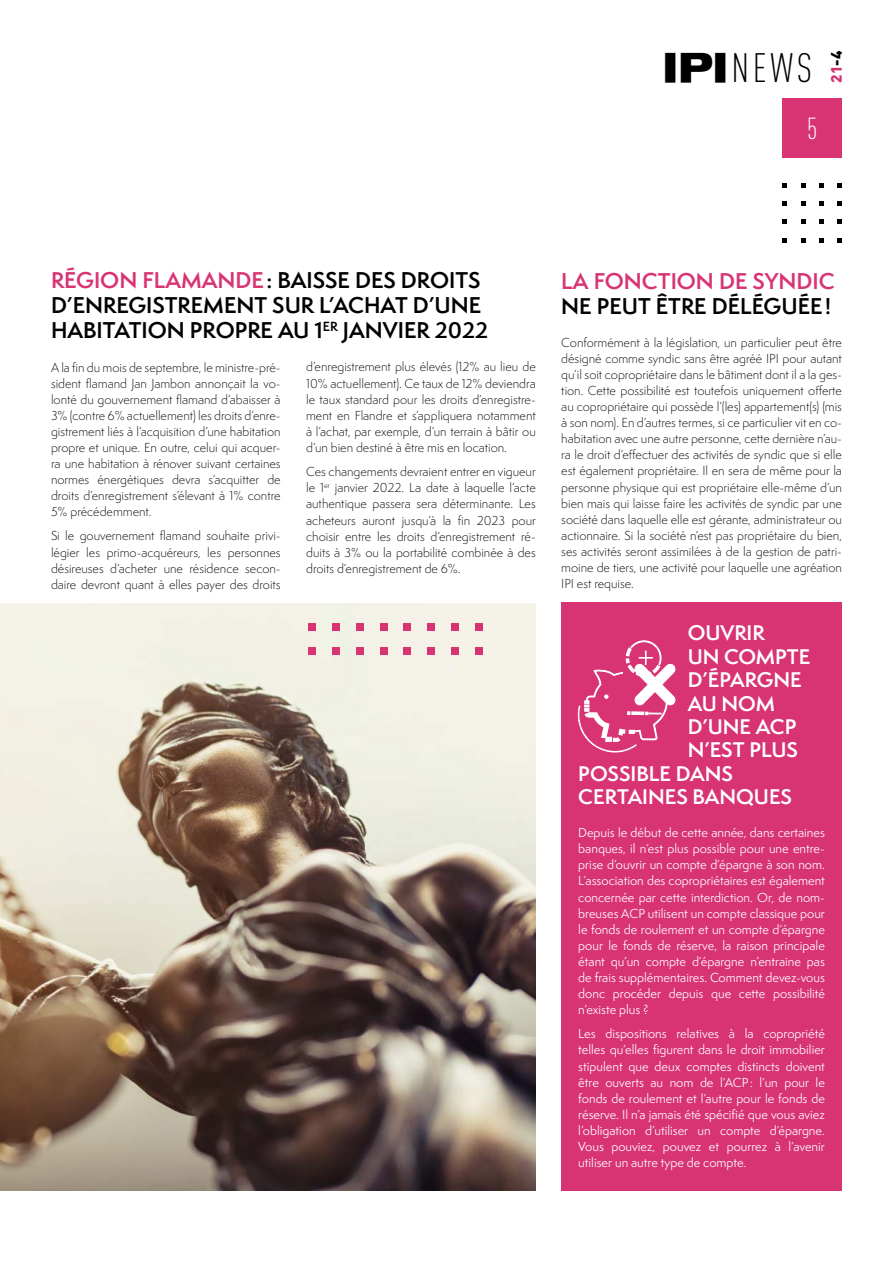
<style>
.page{position:relative;width:893px;height:1263px;background:#fff}
.page>*{position:absolute;margin:0;border:0;box-sizing:border-box;transform-origin:0 0}
.t1{font:300 condensed 40.5px "DINOT";color:#000}
.t2{font:300 condensed 30px "DINOT";color:#fff}
.t3{font:600 21px/25.2px "Semplicita Pro";color:#000}
.t4{font:600 21px "Semplicita Pro";color:#d83474}
.t5{font:600 19.5px "Semplicita Pro";color:#fff}
.t6{font:900 15px "DINOT";color:#d83474}
.t7{font:300 12px/16px "Semplicita Pro";color:#000;text-align:justify}
.t8{font:12px/16px "Semplicita Pro";color:#fff;text-align:justify}
.s1{font-family:"Akzidenz Grotesk BQ";font-weight:700;font-stretch:expanded}
.s2{color:#000}
.s3{color:#d83474}
</style>
<div class="page">
<div style="left:782px;top:98px;width:60px;height:59px;background:#d83474"></div>
<svg style="left:801px;top:201px;width:4px;height:5px"></svg>
<svg style="left:837px;top:201px;width:5px;height:5px"></svg>
<svg style="left:782px;top:201px;width:5px;height:5px"></svg>
<svg style="left:819px;top:201px;width:5px;height:5px"></svg>
<svg style="left:801px;top:183px;width:4px;height:4px"></svg>
<svg style="left:837px;top:183px;width:5px;height:4px"></svg>
<svg style="left:782px;top:183px;width:5px;height:4px"></svg>
<svg style="left:819px;top:183px;width:5px;height:4px"></svg>
<svg style="left:801px;top:219px;width:4px;height:5px"></svg>
<svg style="left:837px;top:219px;width:5px;height:5px"></svg>
<svg style="left:782px;top:219px;width:5px;height:5px"></svg>
<svg style="left:819px;top:219px;width:5px;height:5px"></svg>
<svg style="left:801px;top:238px;width:4px;height:4px"></svg>
<svg style="left:837px;top:238px;width:5px;height:4px"></svg>
<svg style="left:782px;top:238px;width:5px;height:4px"></svg>
<svg style="left:819px;top:238px;width:5px;height:4px"></svg>
<div style="left:561px;top:602px;width:281px;height:589px;background:#d83474"></div>
<svg style="left:578px;top:640px;width:98px;height:113px"></svg>
<img style="left:0;top:604px;width:536px;height:587px">
<div style="left:332px;top:623px;width:8px;height:8px;background:#d83474"></div>
<div style="left:380px;top:623px;width:8px;height:8px;background:#d83474"></div>
<div style="left:427px;top:623px;width:8px;height:8px;background:#d83474"></div>
<div style="left:475px;top:623px;width:7px;height:8px;background:#d83474"></div>
<div style="left:308px;top:623px;width:8px;height:8px;background:#d83474"></div>
<div style="left:356px;top:623px;width:8px;height:8px;background:#d83474"></div>
<div style="left:403px;top:623px;width:8px;height:8px;background:#d83474"></div>
<div style="left:451px;top:623px;width:8px;height:8px;background:#d83474"></div>
<div style="left:332px;top:647px;width:8px;height:8px;background:#d83474"></div>
<div style="left:380px;top:647px;width:8px;height:8px;background:#d83474"></div>
<div style="left:427px;top:647px;width:8px;height:8px;background:#d83474"></div>
<div style="left:475px;top:647px;width:7px;height:8px;background:#d83474"></div>
<div style="left:308px;top:647px;width:8px;height:8px;background:#d83474"></div>
<div style="left:356px;top:647px;width:8px;height:8px;background:#d83474"></div>
<div style="left:403px;top:647px;width:8px;height:8px;background:#d83474"></div>
<div style="left:451px;top:647px;width:8px;height:8px;background:#d83474"></div>
<h1 class="t1" style="left:663px;top:45px;width:151px"><span class="s1">IPI</span>NEWS</h1>
<p class="t6" style="left:826px;top:83px;width:33px;rotate:-90deg">21<span class="s2">-4</span></p>
<h2 class="t2" style="left:807px;top:111px;width:12px">5</h2>
<h3 class="t3" style="left:51px;top:267px;width:439px"><span class="s3">RÉGION FLAMANDE</span>: BAISSE DES DROITS<br>D’ENREGISTREMENT SUR L’ACHAT D’UNE<br>HABITATION PROPRE AU 1<sup>ER</sup> JANVIER 2022</h3>
<p class="t7" style="left:51px;top:359px;width:231px">A la fin du mois de septembre, le ministre-pré&shy;sident flamand Jan Jambon annonçait la vo&shy;lonté du gouvernement flamand d’abaisser à 3% (contre 6% actuellement) les droits d’enre&shy;gistrement liés à l’acquisition d’une habitation propre et unique. En outre, celui qui acquer&shy;ra une habitation à rénover suivant certaines normes énergétiques devra s’acquitter de droits d’enregistrement s’élevant à 1% contre 5% précédemment.</p>
<p class="t7" style="left:51px;top:528px;width:231px">Si le gouvernement flamand souhaite privi&shy;légier les primo-acquéreurs, les personnes désireuses d’acheter une résidence secon&shy;daire devront quant à elles payer des droits</p>
<p class="t7" style="left:306px;top:359px;width:231px">d’enregistrement plus élevés (12% au lieu de 10% actuellement). Ce taux de 12% deviendra le taux standard pour les droits d’enregistre&shy;ment en Flandre et s’appliquera notamment à l’achat, par exemple, d’un terrain à bâtir ou d’un bien destiné à être mis en location.</p>
<p class="t7" style="left:306px;top:464px;width:231px">Ces changements devraient entrer en vigueur le 1<sup>er</sup> janvier 2022. La date à laquelle l’acte authentique passera sera déterminante. Les acheteurs auront jusqu’à la fin 2023 pour choisir entre les droits d’enregistrement ré&shy;duits à 3% ou la portabilité combinée à des droits d’enregistrement de 6%.</p>
<h3 class="t4" style="left:561px;top:266px;width:275px">LA FONCTION DE SYNDIC</h3>
<h3 class="t3" style="left:561px;top:293px;width:271px">NE PEUT ÊTRE DÉLÉGUÉE!</h3>
<p class="t7" style="left:561px;top:335px;width:282px">Conformément à la législation, un particulier peut être désigné comme syndic sans être agréé IPI pour autant qu’il soit copropriétaire dans le bâtiment dont il a la ges&shy;tion. Cette possibilité est toutefois uniquement offerte au copropriétaire qui possède l’(les) appartement(s) (mis à son nom). En d’autres termes, si ce particulier vit en co&shy;habitation avec une autre personne, cette dernière n’au&shy;ra le droit d’effectuer des activités de syndic que si elle est également propriétaire. Il en sera de même pour la personne physique qui est propriétaire elle-même d’un bien mais qui laisse faire les activités de syndic par une société dans laquelle elle est gérante, administrateur ou actionnaire. Si la société n’est pas propriétaire du bien, ses activités seront assimilées à de la gestion de patri&shy;moine de tiers, une activité pour laquelle une agréation IPI est requise.</p>
<h3 class="t5" style="left:688px;top:619px;width:78px">OUVRIR</h3>
<h3 class="t5" style="left:688px;top:642px;width:124px">UN COMPTE</h3>
<h3 class="t5" style="left:688px;top:666px;width:116px">D’ÉPARGNE</h3>
<h3 class="t5" style="left:688px;top:689px;width:89px">AU NOM</h3>
<h3 class="t5" style="left:688px;top:712px;width:110px">D’UNE ACP</h3>
<h3 class="t5" style="left:688px;top:736px;width:112px">N’EST PLUS</h3>
<h3 class="t5" style="left:578px;top:759px;width:156px">POSSIBLE DANS</h3>
<h3 class="t5" style="left:578px;top:783px;width:215px">CERTAINES BANQUES</h3>
<p class="t8" style="left:578px;top:825px;width:248px">Depuis le début de cette année, dans certaines banques, il n’est plus possible pour une entre&shy;prise d’ouvrir un compte d’épargne à son nom.<br>L’association des copropriétaires est également concernée par cette interdiction. Or, de nom&shy;breuses ACP utilisent un compte classique pour le fonds de roulement et un compte d’épargne pour le fonds de réserve, la raison principale étant qu’un compte d’épargne n’entraine pas de frais supplémentaires. Comment devez-vous donc procéder depuis que cette possibilité n’existe plus ?</p>
<p class="t8" style="left:578px;top:1026px;width:248px">Les dispositions relatives à la copropriété telles qu’elles figurent dans le droit immobilier stipulent que deux comptes distincts doivent être ouverts au nom de l’ACP: l’un pour le fonds de roulement et l’autre pour le fonds de réserve. Il n’a jamais été spécifié que vous aviez l’obligation d’utiliser un compte d’épargne.<br>Vous pouviez, pouvez et pourrez à l’avenir utiliser un autre type de compte.</p>
</div>
